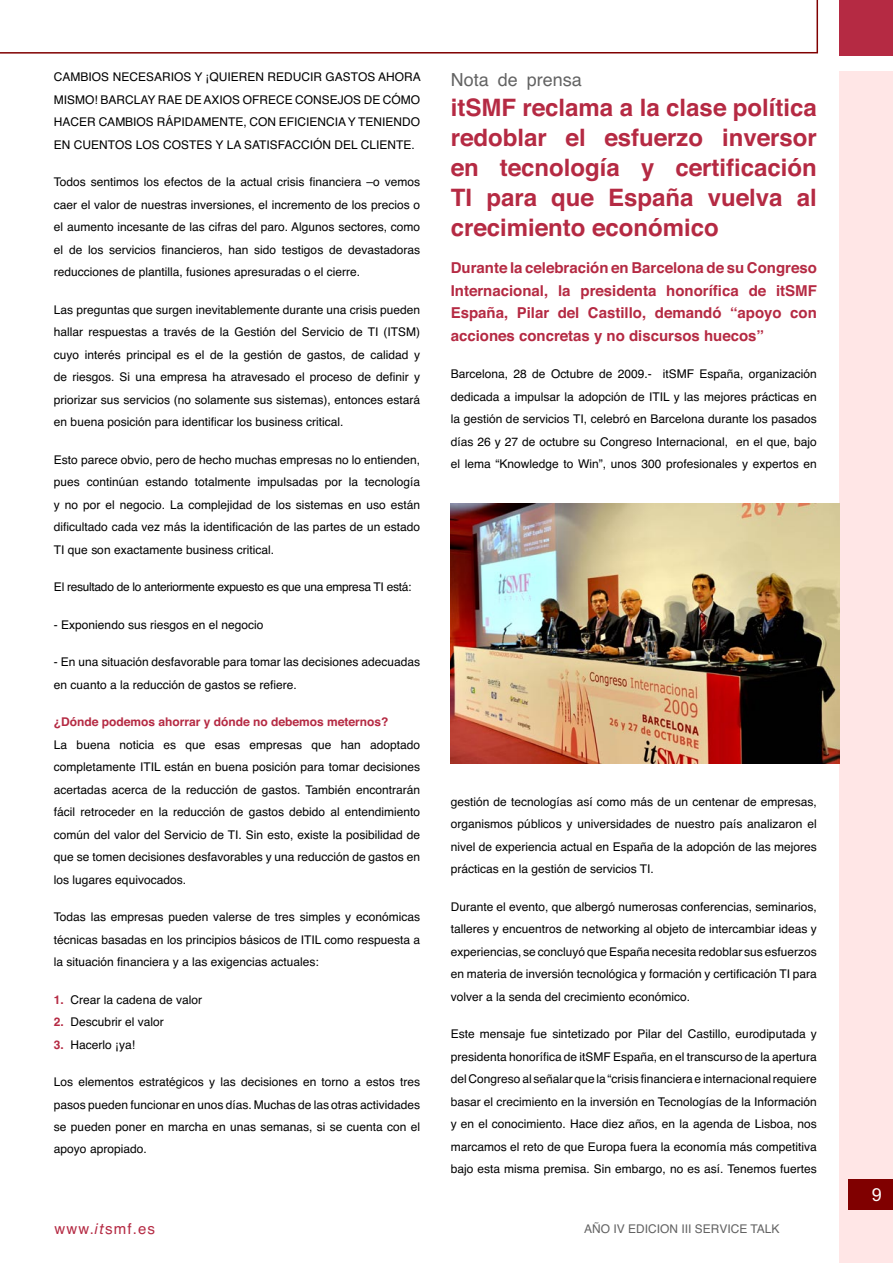
<style>
.page{position:relative;width:893px;height:1263px;background:#fff}
.page>*{position:absolute;margin:0;border:0;box-sizing:border-box;transform-origin:0 0}
.t1{font:700 24px/30px "Helvetica";color:#b52a43;text-align:justify}
.t2{font:18px "Helvetica";color:#636363}
.t3{font:18px "Arial";color:#fff}
.t4{font:700 15px/22.5px "Helvetica";color:#b52a43;text-align:justify}
.t5{font:15px "Helvetica";letter-spacing:.075em;color:#b52a43}
.t6{font:12px/22.5px "Helvetica";color:#000;text-align:justify}
.t7{font:12px "Helvetica";letter-spacing:-.025em;color:#000}
.t8{font:700 12px "Helvetica";color:#b52a43}
.t9{font:12px "Helvetica";color:#636363}
.s1{font-weight:700;color:#b52a43}
.s2{font-family:"Helvetica Neue";font-style:italic}
</style>
<div class="page">
<svg style="left:0;top:0;width:819px;height:54px"></svg>
<div style="left:839px;top:0;width:54px;height:56px;background:#b52a43"></div>
<div style="left:839px;top:71px;width:54px;height:1192px;background:#ffe6e6"></div>
<div style="left:848px;top:1179px;width:45px;height:31px;background:#800000"></div>
<img style="left:451px;top:503px;width:388px;height:261px">
<p class="t6" style="left:54px;top:67px;width:368px">CAMBIOS NECESARIOS Y ¡QUIEREN REDUCIR GASTOS AHORA MISMO! BARCLAY RAE DE AXIOS OFRECE CONSEJOS DE CÓMO HACER CAMBIOS RÁPIDAMENTE, CON EFICIENCIA Y TENIENDO EN CUENTOS LOS COSTES Y LA SATISFACCIÓN DEL CLIENTE.</p>
<p class="t6" style="left:54px;top:172px;width:368px">Todos sentimos los efectos de la actual crisis financiera –o vemos caer el valor de nuestras inversiones, el incremento de los precios o el aumento incesante de las cifras del paro. Algunos sectores, como el de los servicios financieros, han sido testigos de devastadoras reducciones de plantilla, fusiones apresuradas o el cierre.</p>
<p class="t6" style="left:54px;top:300px;width:368px">Las preguntas que surgen inevitablemente durante una crisis pueden hallar respuestas a través de la Gestión del Servicio de TI (ITSM) cuyo interés principal es el de la gestión de gastos, de calidad y de riesgos. Si una empresa ha atravesado el proceso de definir y priorizar sus servicios (no solamente sus sistemas), entonces estará en buena posición para identificar los business critical.</p>
<p class="t6" style="left:54px;top:449px;width:368px">Esto parece obvio, pero de hecho muchas empresas no lo entienden, pues continúan estando totalmente impulsadas por la tecnología y no por el negocio. La complejidad de los sistemas en uso están dificultado cada vez más la identificación de las partes de un estado TI que son exactamente business critical.</p>
<p class="t7" style="left:54px;top:583px;width:359px">El resultado de lo anteriormente expuesto es que una empresa TI está:</p>
<p class="t6" style="left:54px;top:614px;width:211px">- Exponiendo sus riesgos en el negocio</p>
<p class="t6" style="left:54px;top:652px;width:368px">- En una situación desfavorable para tomar las decisiones adecuadas en cuanto a la reducción de gastos se refiere.</p>
<p class="t8" style="left:54px;top:718px;width:336px">¿Dónde podemos ahorrar y dónde no debemos meternos?</p>
<p class="t6" style="left:54px;top:734px;width:368px">La buena noticia es que esas empresas que han adoptado completamente ITIL están en buena posición para tomar decisiones acertadas acerca de la reducción de gastos. También encontrarán fácil retroceder en la reducción de gastos debido al entendimiento común del valor del Servicio de TI. Sin esto, existe la posibilidad de que se tomen decisiones desfavorables y una reducción de gastos en los lugares equivocados.</p>
<p class="t6" style="left:54px;top:907px;width:368px">Todas las empresas pueden valerse de tres simples y económicas técnicas basadas en los principios básicos de ITIL como respuesta a la situación financiera y a las exigencias actuales:</p>
<p class="t6" style="left:54px;top:989px;width:150px"><span class="s1">1.</span> Crear la cadena de valor</p>
<p class="t6" style="left:54px;top:1012px;width:111px"><span class="s1">2.</span> Descubrir el valor</p>
<p class="t6" style="left:54px;top:1034px;width:83px"><span class="s1">3.</span> Hacerlo ¡ya!</p>
<p class="t6" style="left:54px;top:1072px;width:368px">Los elementos estratégicos y las decisiones en torno a estos tres pasos pueden funcionar en unos días. Muchas de las otras actividades se pueden poner en marcha en unas semanas, si se cuenta con el apoyo apropiado.</p>
<h2 class="t2" style="left:451px;top:73px;width:133px">Nota de prensa</h2>
<h1 class="t1" style="left:451px;top:95px;width:368px">itSMF reclama a la clase política redoblar el esfuerzo inversor en tecnología y certificación TI para que España vuelva al crecimiento económico</h1>
<p class="t4" style="left:451px;top:258px;width:368px">Durante la celebración en Barcelona de su Congreso Internacional, la presidenta honorífica de itSMF España, Pilar del Castillo, demandó “apoyo con acciones concretas y no discursos huecos”</p>
<p class="t6" style="left:451px;top:364px;width:368px">Barcelona, 28 de Octubre de 2009.- itSMF España, organización dedicada a impulsar la adopción de ITIL y las mejores prácticas en la gestión de servicios TI, celebró en Barcelona durante los pasados días 26 y 27 de octubre su Congreso Internacional, en el que, bajo el lema “Knowledge to Win”, unos 300 profesionales y expertos en</p>
<p class="t6" style="left:451px;top:791px;width:368px">gestión de tecnologías así como más de un centenar de empresas, organismos públicos y universidades de nuestro país analizaron el nivel de experiencia actual en España de la adopción de las mejores prácticas en la gestión de servicios TI.</p>
<p class="t6" style="left:451px;top:896px;width:368px">Durante el evento, que albergó numerosas conferencias, seminarios, talleres y encuentros de networking al objeto de intercambiar ideas y experiencias, se concluyó que España necesita redoblar sus esfuerzos en materia de inversión tecnológica y formación y certificación TI para volver a la senda del crecimiento económico.</p>
<p class="t6" style="left:451px;top:1024px;width:368px">Este mensaje fue sintetizado por Pilar del Castillo, eurodiputada y presidenta honorífica de itSMF España, en el transcurso de la apertura del Congreso al señalar que la “crisis financiera e internacional requiere basar el crecimiento en la inversión en Tecnologías de la Información y en el conocimiento. Hace diez años, en la agenda de Lisboa, nos marcamos el reto de que Europa fuera la economía más competitiva bajo esta misma premisa. Sin embargo, no es así. Tenemos fuertes</p>
<p class="t5" style="left:55px;top:1223px;width:102px">www.<span class="s2">it</span>smf.es</p>
<p class="t9" style="left:584px;top:1224px;width:197px">AÑO IV EDICION III SERVICE TALK</p>
<h2 class="t3" style="left:872px;top:1185px;width:12px">9</h2>
</div>
